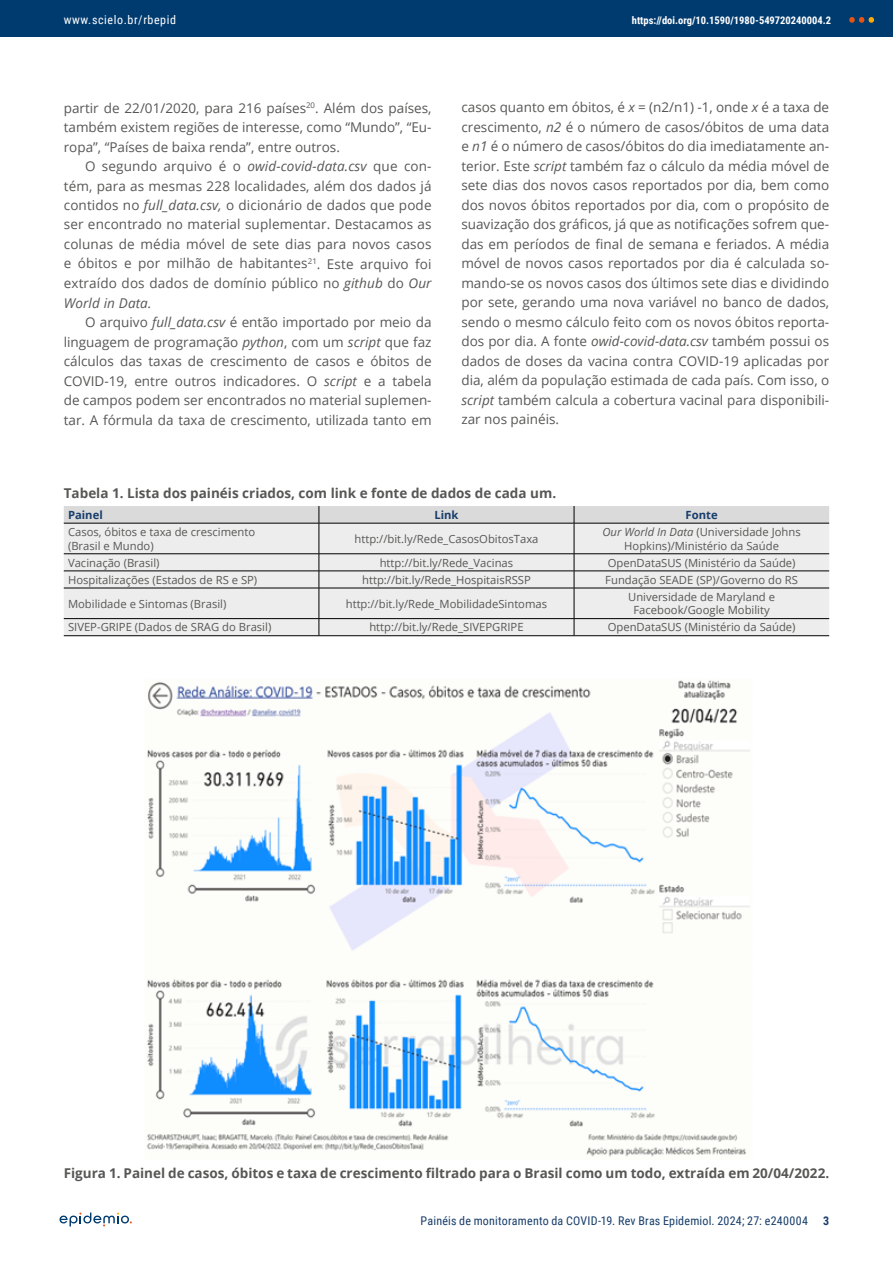
<style>
.page{position:relative;width:893px;height:1263px;background:#fff}
.page>*{position:absolute;margin:0;border:0;box-sizing:border-box;transform-origin:0 0}
.t1{font:13.5px/19.5px "Open Sans";color:#575756;text-align:justify}
.t2{font:700 13.5px "Open Sans";color:#575756}
.t3{font:12px "Roboto Condensed";letter-spacing:.015em;color:#173d6b}
.t4{font:12px "Roboto Condensed";letter-spacing:.05em;color:#fff}
.t5{font:700 12px "Roboto Condensed";color:#173d6b}
.t6{font:11.25px/13.5px "Open Sans";color:#575756;text-align:center}
.t7{font:700 11.25px "Open Sans";color:#173d6b}
.t8{font:700 10.5px "Roboto Condensed";color:#fff}
.s1{font-style:italic}
</style>
<div class="page">
<div style="left:0;top:0;width:893px;height:36px;background:#003b70"></div>
<svg style="left:849px;top:17px;width:25px;height:6px"></svg>
<svg style="left:60px;top:1212px;width:72px;height:14px"></svg>
<div style="left:64px;top:524px;width:765px;height:111px;background:#ededed"></div>
<div style="left:64px;top:506px;width:765px;height:17px;background:#dadada"></div>
<hr style="left:64px;top:523px;width:255px;height:1px;background:#000">
<hr style="left:319px;top:523px;width:255px;height:1px;background:#000">
<hr style="left:319px;top:523px;width:1px;height:31px;background:#000">
<hr style="left:574px;top:523px;width:255px;height:1px;background:#000">
<hr style="left:574px;top:523px;width:1px;height:31px;background:#000">
<hr style="left:64px;top:553px;width:255px;height:1px;background:#000">
<hr style="left:319px;top:553px;width:255px;height:1px;background:#000">
<hr style="left:574px;top:553px;width:255px;height:1px;background:#000">
<hr style="left:64px;top:571px;width:255px;height:1px;background:#000">
<hr style="left:319px;top:571px;width:255px;height:1px;background:#000">
<svg style="left:319px;top:554px;width:1px;height:34px"></svg>
<hr style="left:574px;top:571px;width:255px;height:1px;background:#000">
<svg style="left:574px;top:554px;width:1px;height:34px"></svg>
<hr style="left:64px;top:588px;width:255px;height:1px;background:#000">
<hr style="left:319px;top:588px;width:255px;height:1px;background:#000">
<hr style="left:319px;top:588px;width:1px;height:30px;background:#000">
<hr style="left:574px;top:588px;width:255px;height:1px;background:#000">
<hr style="left:574px;top:588px;width:1px;height:30px;background:#000">
<hr style="left:64px;top:618px;width:255px;height:1px;background:#000">
<hr style="left:319px;top:618px;width:255px;height:1px;background:#000">
<svg style="left:319px;top:619px;width:1px;height:16px"></svg>
<hr style="left:574px;top:618px;width:255px;height:1px;background:#000">
<svg style="left:574px;top:619px;width:1px;height:16px"></svg>
<hr style="left:64px;top:635px;width:255px;height:1px;background:#000">
<hr style="left:319px;top:635px;width:255px;height:1px;background:#000">
<hr style="left:574px;top:635px;width:255px;height:1px;background:#000">
<img style="left:147px;top:680px;width:603px;height:477px">
<p class="t4" style="left:64px;top:12px;width:114px">www.scielo.br/rbepid</p>
<p class="t8" style="left:632px;top:12px;width:201px">https://doi.org/10.1590/1980-549720240004.2</p>
<p class="t1" style="left:64px;top:98px;width:369px">partir de 22/01/2020, para 216 países<sup>20</sup>. Além dos países, também existem regiões de interesse, como “Mundo”, “Eu&shy;ropa”, “Países de baixa renda”, entre outros.</p>
<p class="t1" style="left:64px;top:156px;width:369px;text-indent:21px">O segundo arquivo é o <span class="s1">owid-covid-data.csv</span> que con&shy;tém, para as mesmas 228 localidades, além dos dados já contidos no <span class="s1">full_data.csv,</span> o dicionário de dados que pode ser encontrado no material suplementar. Destacamos as colunas de média móvel de sete dias para novos casos e óbitos e por milhão de habitantes<sup>21</sup>. Este arquivo foi extraído dos dados de domínio público no <span class="s1">github</span> do <span class="s1">Our World in Data.</span></p>
<p class="t1" style="left:64px;top:312px;width:369px;text-indent:21px">O arquivo <span class="s1">full_data.csv</span> é então importado por meio da linguagem de programação <span class="s1">python</span>, com um <span class="s1">script</span> que faz cálculos das taxas de crescimento de casos e óbitos de COVID-19, entre outros indicadores. O <span class="s1">script</span> e a tabela de campos podem ser encontrados no material suplemen&shy;tar. A fórmula da taxa de crescimento, utilizada tanto em</p>
<p class="t1" style="left:461px;top:97px;width:369px">casos quanto em óbitos, é <span class="s1">x</span> = (n2/n1) -1, onde <span class="s1">x</span> é a taxa de crescimento, <span class="s1">n2</span> é o número de casos/óbitos de uma data e <span class="s1">n1</span> é o número de casos/óbitos do dia imediatamente an&shy;terior. Este <span class="s1">script</span> também faz o cálculo da média móvel de sete dias dos novos casos reportados por dia, bem como dos novos óbitos reportados por dia, com o propósito de suavização dos gráficos, já que as notificações sofrem que&shy;das em períodos de final de semana e feriados. A média móvel de novos casos reportados por dia é calculada so&shy;mando-se os novos casos dos últimos sete dias e dividindo por sete, gerando uma nova variável no banco de dados, sendo o mesmo cálculo feito com os novos óbitos reporta&shy;dos por dia. A fonte <span class="s1">owid-covid-data.csv</span> também possui os dados de doses da vacina contra COVID-19 aplicadas por dia, além da população estimada de cada país. Com isso, o <span class="s1">script</span> também calcula a cobertura vacinal para disponibili&shy;zar nos painéis.</p>
<p class="t2" style="left:64px;top:484px;width:494px">Tabela 1. Lista dos painéis criados, com link e fonte de dados de cada um.</p>
<p class="t7" style="left:68px;top:507px;width:36px">Painel</p>
<p class="t7" style="left:434px;top:507px;width:26px">Link</p>
<p class="t7" style="left:686px;top:507px;width:34px">Fonte</p>
<p class="t6" style="left:68px;top:525px;width:189px;text-align:left">Casos, óbitos e taxa de crescimento (Brasil e Mundo)</p>
<p class="t6" style="left:354px;top:532px;width:186px">http://bit.ly/Rede_CasosObitosTaxa</p>
<p class="t6" style="left:603px;top:525px;width:200px"><span class="s1">Our World In Data</span> (Universidade Johns<br>Hopkins)/Ministério da Saúde</p>
<p class="t6" style="left:68px;top:555px;width:93px">Vacinação (Brasil)</p>
<p class="t6" style="left:380px;top:555px;width:135px">http://bit.ly/Rede_Vacinas</p>
<p class="t6" style="left:608px;top:555px;width:189px">OpenDataSUS (Ministério da Saúde)</p>
<p class="t6" style="left:68px;top:573px;width:191px">Hospitalizações (Estados de RS e SP)</p>
<p class="t6" style="left:362px;top:573px;width:170px">http://bit.ly/Rede_HospitaisRSSP</p>
<p class="t6" style="left:605px;top:573px;width:194px">Fundação SEADE (SP)/Governo do RS</p>
<p class="t6" style="left:68px;top:596px;width:160px">Mobilidade e Sintomas (Brasil)</p>
<p class="t6" style="left:346px;top:596px;width:203px">http://bit.ly/Rede_MobilidadeSintomas</p>
<p class="t6" style="left:628px;top:590px;width:148px">Universidade de Maryland e<br>Facebook/Google Mobility</p>
<p class="t6" style="left:68px;top:620px;width:205px">SIVEP-GRIPE (Dados de SRAG do Brasil)</p>
<p class="t6" style="left:369px;top:620px;width:156px">http://bit.ly/Rede_SIVEPGRIPE</p>
<p class="t6" style="left:608px;top:620px;width:189px">OpenDataSUS (Ministério da Saúde)</p>
<p class="t2" style="left:64px;top:1163px;width:767px">Figura 1. Painel de casos, óbitos e taxa de crescimento filtrado para o Brasil como um todo, extraída em 20/04/2022.</p>
<p class="t3" style="left:421px;top:1212px;width:389px">Painéis de monitoramento da COVID-19. Rev Bras Epidemiol. 2024; 27: e240004</p>
<p class="t5" style="left:823px;top:1212px;width:8px">3</p>
</div>
